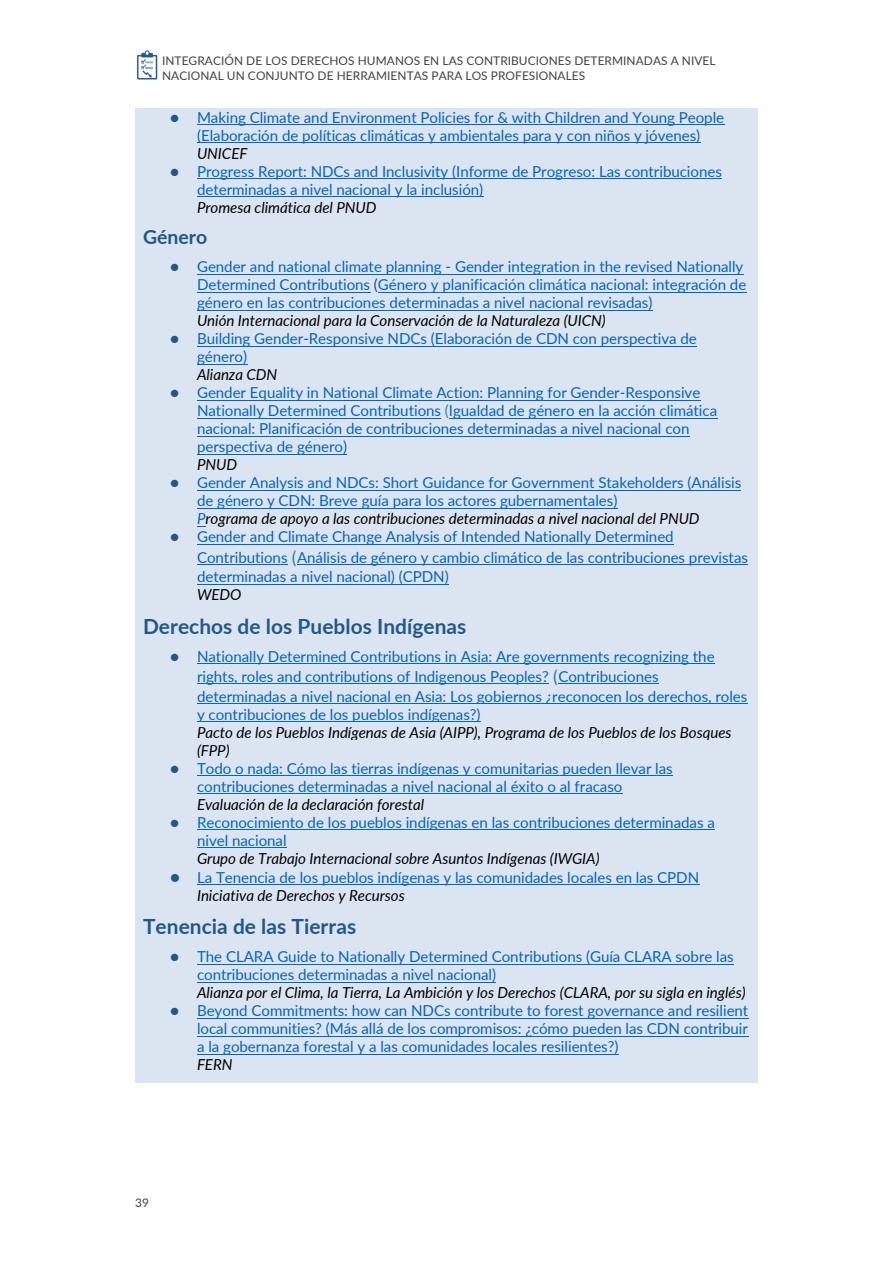
<style>
.page{position:relative;width:893px;height:1262px;background:#fff}
.page>*{position:absolute;margin:0;border:0;box-sizing:border-box;transform-origin:0 0}
.t1{font:700 20.85px "Lato";letter-spacing:.005em;color:#235789}
.t2{font:700 19.5px "Lato";color:#235789}
.t3{font:15.15px/18px "Lato";letter-spacing:-.005em;color:#0563c1}
.t4{font:italic 15.15px/18px "Lato";letter-spacing:-.005em;color:#000}
.t5{font:11.85px/14.7px "Lato";letter-spacing:.005em;color:#404040}
.t6{font:11.85px "Lato";color:#434343}
.s1{color:#235789}
.s2{color:#1f497d}
.s3{color:#31849b}
.s4{font-style:italic}
.s5{font-style:italic;color:#000}
.s6{font-family:"Calibri";font-size:18px;color:#31849b}
.s7{font-size:16.5px;color:#235789}
</style>
<div class="page">
<img style="left:137px;top:51px;width:21px;height:28px">
<div style="left:135px;top:108px;width:622px;height:974px;background:#dbe5f1"></div>
<hr style="left:197px;top:124px;width:527px;height:1px;background:#0563c1">
<hr style="left:197px;top:142px;width:503px;height:1px;background:#0563c1">
<hr style="left:197px;top:178px;width:524px;height:1px;background:#0563c1">
<hr style="left:197px;top:196px;width:286px;height:1px;background:#0563c1">
<hr style="left:197px;top:274px;width:546px;height:1px;background:#0563c1">
<hr style="left:197px;top:292px;width:173px;height:1px;background:#0563c1">
<hr style="left:378px;top:292px;width:368px;height:1px;background:#0563c1">
<hr style="left:197px;top:310px;width:455px;height:1px;background:#0563c1">
<hr style="left:197px;top:346px;width:500px;height:1px;background:#0563c1">
<hr style="left:197px;top:364px;width:50px;height:1px;background:#0563c1">
<hr style="left:197px;top:400px;width:503px;height:1px;background:#0563c1">
<hr style="left:197px;top:418px;width:244px;height:1px;background:#0563c1">
<hr style="left:449px;top:418px;width:268px;height:1px;background:#0563c1">
<hr style="left:197px;top:436px;width:492px;height:1px;background:#0563c1">
<hr style="left:197px;top:454px;width:150px;height:1px;background:#0563c1">
<hr style="left:197px;top:490px;width:494px;height:1px;background:#0563c1">
<hr style="left:691px;top:490px;width:50px;height:1px;background:#0563c1">
<hr style="left:197px;top:508px;width:420px;height:1px;background:#0563c1">
<hr style="left:197px;top:544px;width:476px;height:1px;background:#0563c1">
<hr style="left:197px;top:564px;width:90px;height:1px;background:#0563c1">
<hr style="left:297px;top:564px;width:450px;height:1px;background:#0563c1">
<hr style="left:197px;top:584px;width:252px;height:1px;background:#0563c1">
<hr style="left:197px;top:663px;width:517px;height:1px;background:#0563c1">
<hr style="left:197px;top:683px;width:352px;height:1px;background:#0563c1">
<hr style="left:558px;top:683px;width:100px;height:1px;background:#0563c1">
<hr style="left:197px;top:703px;width:550px;height:1px;background:#0563c1">
<hr style="left:197px;top:721px;width:283px;height:1px;background:#0563c1">
<hr style="left:197px;top:775px;width:475px;height:1px;background:#0563c1">
<hr style="left:197px;top:793px;width:425px;height:1px;background:#0563c1">
<hr style="left:197px;top:829px;width:517px;height:1px;background:#0563c1">
<hr style="left:197px;top:847px;width:90px;height:1px;background:#0563c1">
<hr style="left:197px;top:884px;width:502px;height:1px;background:#0563c1">
<hr style="left:197px;top:963px;width:536px;height:1px;background:#0563c1">
<hr style="left:197px;top:981px;width:299px;height:1px;background:#0563c1">
<hr style="left:197px;top:1017px;width:551px;height:1px;background:#0563c1">
<hr style="left:197px;top:1035px;width:551px;height:1px;background:#0563c1">
<hr style="left:197px;top:1053px;width:421px;height:1px;background:#0563c1">
<p class="t5" style="left:162px;top:53px;width:555px">INTEGRACIÓN DE LOS DERECHOS HUMANOS EN LAS CONTRIBUCIONES DETERMINADAS A NIVEL<br>NACIONAL UN CONJUNTO DE HERRAMIENTAS PARA LOS PROFESIONALES</p>
<p class="t3" style="left:170px;top:108px;width:555px;text-align:center"><span class="s1">●</span> Making Climate and Environment Policies for &amp; with Children and Young People (Elaboración de políticas climáticas y ambientales para y con niños y jóvenes)</p>
<p class="t4" style="left:197px;top:144px;width:52px">UNICEF</p>
<p class="t3" style="left:197px;top:162px;width:526px;text-indent:-27px"><span class="s1">●</span> Progress Report: NDCs and Inclusivity (Informe de Progreso: Las contribuciones determinadas a nivel nacional y la inclusión)</p>
<p class="t4" style="left:197px;top:198px;width:181px">Promesa climática del PNUD</p>
<p class="t2" style="left:143px;top:225px;width:66px">Género</p>
<p class="t3" style="left:197px;top:257px;width:550px;text-indent:-27px"><span class="s1">●</span> Gender and national climate planning - Gender integration in the revised Nationally<br>Determined Contributions <span class="s2">(</span>Género y planificación climática nacional: integración de género en las contribuciones determinadas a nivel nacional revisadas)</p>
<p class="t4" style="left:197px;top:311px;width:410px">Unión Internacional para la Conservación de la Naturaleza (UICN)</p>
<p class="t3" style="left:197px;top:329px;width:501px;text-indent:-27px"><span class="s1">●</span> Building Gender-Responsive NDCs (Elaboración de CDN con perspectiva de género)</p>
<p class="t4" style="left:197px;top:365px;width:82px">Alianza CDN</p>
<p class="t3" style="left:197px;top:383px;width:521px;text-indent:-27px"><span class="s1">●</span> Gender Equality in National Climate Action: Planning for Gender-Responsive Nationally Determined Contributions <span class="s3">(</span>Igualdad de género en la acción climática nacional: Planificación de contribuciones determinadas a nivel nacional con perspectiva de género)</p>
<p class="t4" style="left:197px;top:455px;width:42px">PNUD</p>
<p class="t3" style="left:197px;top:473px;width:546px;text-indent:-27px"><span class="s1">●</span> Gender Analysis and NDCs: Short Guidance for Government Stakeholders (Análisis de género y CDN: Breve guía para los actores gubernamentales)<br><span class="s4">P</span><span class="s5">rograma de apoyo a las contribuciones determinadas a nivel nacional del PNUD</span></p>
<p class="t3" style="left:197px;top:526px;width:552px;line-height:20px;text-indent:-27px"><span class="s1">●</span> Gender and Climate Change Analysis of Intended Nationally Determined<br>Contributions <span class="s6">(</span>Análisis de género y cambio climático de las contribuciones previstas determinadas a nivel nacional) (CPDN)</p>
<p class="t4" style="left:197px;top:585px;width:46px">WEDO</p>
<h1 class="t1" style="left:143px;top:613px;width:325px">Derechos de los Pueblos Indígenas</h1>
<p class="t3" style="left:197px;top:645px;width:552px;line-height:20px;text-indent:-27px"><span class="s1">●</span> Nationally Determined Contributions in Asia: Are governments recognizing the rights, roles and contributions of Indigenous Peoples? <span class="s6">(</span>Contribuciones determinadas a nivel nacional en Asia: Los gobiernos ¿reconocen los derechos, roles</p>
<p class="t3" style="left:197px;top:704px;width:285px">y contribuciones de los pueblos indígenas?)</p>
<p class="t4" style="left:197px;top:722px;width:536px">Pacto de los Pueblos Indígenas de Asia (AIPP), Programa de los Pueblos de los Bosques (FPP)</p>
<p class="t3" style="left:197px;top:758px;width:477px;text-indent:-27px"><span class="s1">●</span> Todo o nada: Cómo las tierras indígenas y comunitarias pueden llevar las contribuciones determinadas a nivel nacional al éxito o al fracaso</p>
<p class="t4" style="left:197px;top:794px;width:229px">Evaluación de la declaración forestal</p>
<p class="t3" style="left:197px;top:812px;width:519px;text-indent:-27px"><span class="s1">●</span> Reconocimiento de los pueblos indígenas en las contribuciones determinadas a nivel nacional</p>
<p class="t4" style="left:197px;top:848px;width:404px">Grupo de Trabajo Internacional sobre Asuntos Indígenas (IWGIA)</p>
<p class="t3" style="left:197px;top:868px;width:503px;text-indent:-27px"><span class="s7">●</span> La Tenencia de los pueblos indígenas y las comunidades locales en las CPDN<br><span class="s5">Iniciativa de Derechos y Recursos</span></p>
<h1 class="t1" style="left:143px;top:913px;width:215px">Tenencia de las Tierras</h1>
<p class="t3" style="left:197px;top:947px;width:538px;text-indent:-27px"><span class="s1">●</span> The CLARA Guide to Nationally Determined Contributions (Guía CLARA sobre las contribuciones determinadas a nivel nacional)</p>
<p class="t4" style="left:197px;top:983px;width:550px">Alianza por el Clima, la Tierra, La Ambición y los Derechos (CLARA, por su sigla en inglés)</p>
<p class="t3" style="left:197px;top:1001px;width:553px;text-align:justify;text-indent:-27px"><span class="s1">●</span> Beyond Commitments: how can NDCs contribute to forest governance and resilient local communities? (Más allá de los compromisos: ¿cómo pueden las CDN contribuir a la gobernanza forestal y a las comunidades locales resilientes?)</p>
<p class="t4" style="left:197px;top:1055px;width:37px">FERN</p>
<p class="t6" style="left:135px;top:1194px;width:15px">39</p>
</div>
